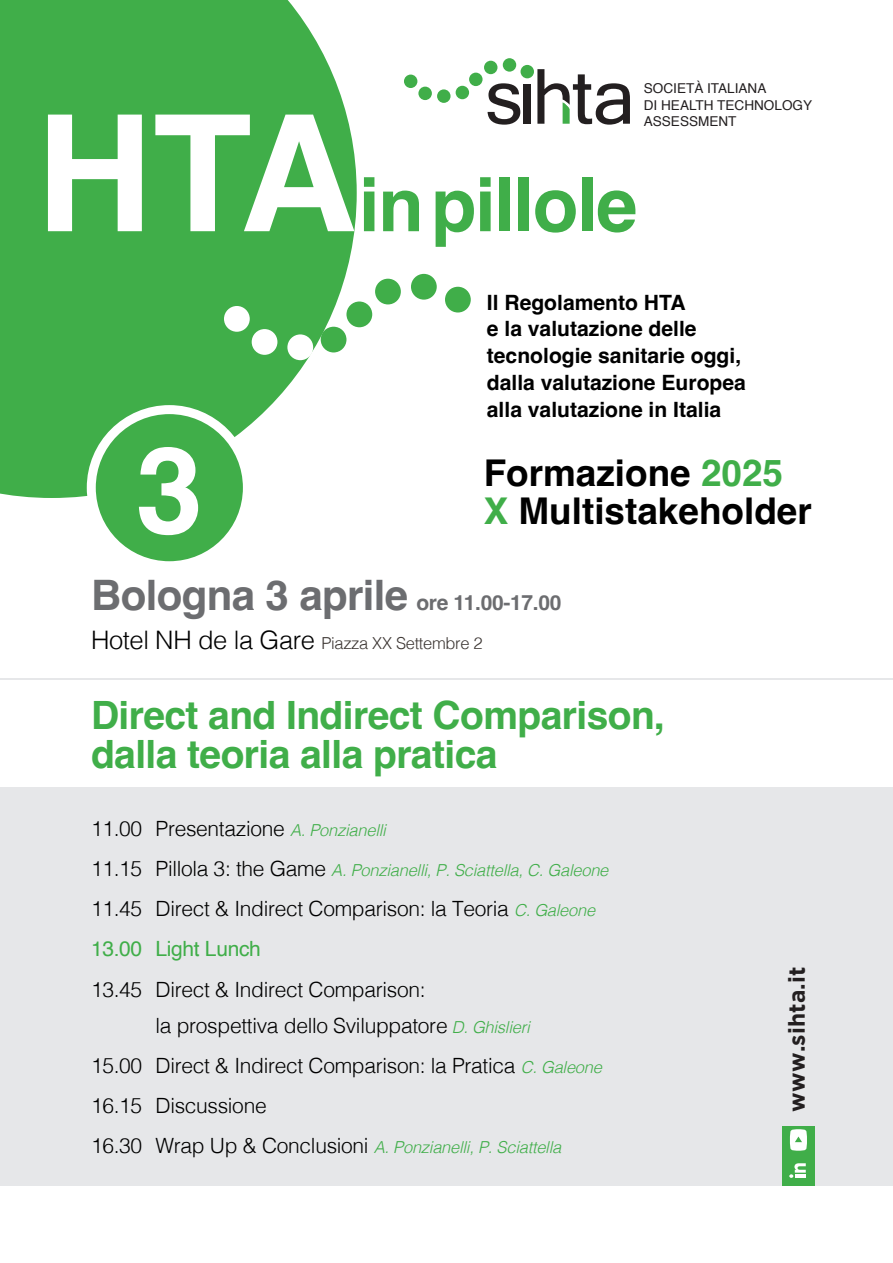
<style>
.page{position:relative;width:893px;height:1263px;background:#fff}
.page>*{position:absolute;margin:0;border:0;box-sizing:border-box;transform-origin:0 0}
.t1{font:700 120.9px "Helvetica";color:#fff}
.t2{font:700 74.55px "Helvetica";letter-spacing:-.02em;color:#40ae49}
.t3{font:700 42px "Helvetica";letter-spacing:-.015em;color:#6c6d70}
.t4{font:700 39px/39px "Helvetica";letter-spacing:-.015em;color:#40ae49}
.t5{font:700 36.9px/38.1px "Helvetica";color:#000}
.t6{font:700 22.65px "Gotham";letter-spacing:.01em;color:#231f20}
.t7{font:700 21.15px/26.7px "Helvetica";color:#000}
.t8{font:300 21px/40.2px "Helvetica";letter-spacing:-.015em;color:#000}
.t9{font:italic 300 16.5px "Helvetica";letter-spacing:-.015em;color:#40ae49}
.t10{font:300 16.5px "Helvetica";letter-spacing:-.02em;color:#3b3532}
.t11{font:13.5px/16.4px "Helvetica";color:#231f20}
.s1{font-size:162px;color:#fff}
.s2{color:#40ae49}
.s3{font-size:21px}
.s4{font-size:25.5px;color:#000}
.s5{font-style:italic;font-size:16.5px;color:#40ae49}
.s6{font-style:normal;font-size:21px;color:#000}
.s7{font-weight:400;color:#40ae49}
</style>
<div class="page">
<div style="left:0;top:787px;width:893px;height:398px;background:#e6e7e9"></div>
<hr style="left:0;top:679px;width:893px;height:1px;background:#e6e7e9">
<svg style="left:0;top:0;width:357px;height:498px;fill:#40ae49"></svg>
<div style="left:224px;top:306px;width:26px;height:26px;background:#fff;border-radius:50%"></div>
<div style="left:252px;top:329px;width:25px;height:26px;background:#fff;border-radius:50%"></div>
<div style="left:287px;top:334px;width:26px;height:26px;background:#fff;border-radius:50%"></div>
<div style="left:321px;top:327px;width:25px;height:25px;background:#40ae49;border-radius:50%"></div>
<div style="left:346px;top:301px;width:26px;height:26px;background:#40ae49;border-radius:50%"></div>
<div style="left:445px;top:287px;width:26px;height:25px;background:#40ae49;border-radius:50%"></div>
<div style="left:411px;top:274px;width:26px;height:26px;background:#40ae49;border-radius:50%"></div>
<div style="left:375px;top:279px;width:26px;height:25px;background:#40ae49;border-radius:50%"></div>
<svg style="left:488px;top:83px;width:32px;height:42px"></svg>
<div style="left:524px;top:84px;width:7px;height:40px;background:#231f20"></div>
<div style="left:404px;top:75px;width:13px;height:13px;background:#40ae49;border-radius:50%"></div>
<div style="left:418px;top:87px;width:14px;height:13px;background:#40ae49;border-radius:50%"></div>
<div style="left:437px;top:89px;width:14px;height:14px;background:#40ae49;border-radius:50%"></div>
<div style="left:456px;top:86px;width:13px;height:13px;background:#40ae49;border-radius:50%"></div>
<div style="left:469px;top:73px;width:14px;height:13px;background:#40ae49;border-radius:50%"></div>
<div style="left:521px;top:65px;width:13px;height:13px;background:#40ae49;border-radius:50%"></div>
<div style="left:503px;top:58px;width:13px;height:14px;background:#40ae49;border-radius:50%"></div>
<div style="left:484px;top:61px;width:13px;height:13px;background:#40ae49;border-radius:50%"></div>
<svg style="left:537px;top:69px;width:93px;height:56px"></svg>
<div style="left:782px;top:1156px;width:33px;height:29px;background:#40ae49"></div>
<div style="left:782px;top:1126px;width:33px;height:29px;background:#40ae49"></div>
<svg style="left:789px;top:1163px;width:17px;height:15px"></svg>
<svg style="left:790px;top:1129px;width:17px;height:22px"></svg>
<div style="left:91px;top:410px;width:156px;height:156px;background:#40ae49;border-radius:50%"></div>
<div style="left:87px;top:405px;width:165px;height:165px;border:9px solid #fff;border-radius:50%"></div>
<h2 class="t2" style="left:36px;top:159px;width:603px"><span class="s1">HTA</span>in pillole</h2>
<p class="t11" style="left:644px;top:81px;width:170px">SOCIETÀ ITALIANA<br>DI HEALTH TECHNOLOGY<br>ASSESSMENT</p>
<h1 class="t1" style="left:136px;top:417px;width:69px">3</h1>
<p class="t7" style="left:487px;top:291px;width:260px">Il Regolamento HTA<br>e la valutazione delle tecnologie sanitarie oggi, dalla valutazione Europea alla valutazione in Italia</p>
<h3 class="t5" style="left:484px;top:458px;width:330px">Formazione <span class="s2">2025<br>X</span> Multistakeholder</h3>
<h3 class="t3" style="left:91px;top:570px;width:472px">Bologna 3 aprile <span class="s3">ore 11.00-17.00</span></h3>
<p class="t10" style="left:91px;top:629px;width:393px"><span class="s4">Hotel NH de la Gare</span> Piazza XX Settembre 2</p>
<h3 class="t4" style="left:91px;top:700px;width:576px">Direct and Indirect Comparison, dalla teoria alla pratica</h3>
<p class="t8" style="left:91px;top:806px;width:296px">11.00 Presentazione <span class="s5">A. Ponzianelli</span></p>
<p class="t9" style="left:91px;top:856px;width:519px"><span class="s6">11.15 Pillola 3: the Game</span> A. Ponzianelli, P. Sciattella, C. Galeone</p>
<p class="t8" style="left:91px;top:887px;width:506px">11.45 Direct &amp; Indirect Comparison: la Teoria <span class="s5">C. Galeone<br></span><span class="s7">13.00 Light Lunch</span></p>
<p class="t8" style="left:155px;top:970px;width:376px;line-height:36px;text-indent:-64px">13.45 Direct &amp; Indirect Comparison:<br>la prospettiva dello Sviluppatore <span class="s5">D. Ghislieri</span></p>
<p class="t8" style="left:91px;top:1044px;width:512px">15.00 Direct &amp; Indirect Comparison: la Pratica <span class="s5">C. Galeone<br></span>16.15 Discussione</p>
<p class="t9" style="left:91px;top:1133px;width:472px"><span class="s6">16.30 Wrap Up &amp; Conclusioni</span> A. Ponzianelli, P. Sciattella</p>
<p class="t6" style="left:784px;top:1111px;width:147px;rotate:-90deg">www.sihta.it</p>
</div>
